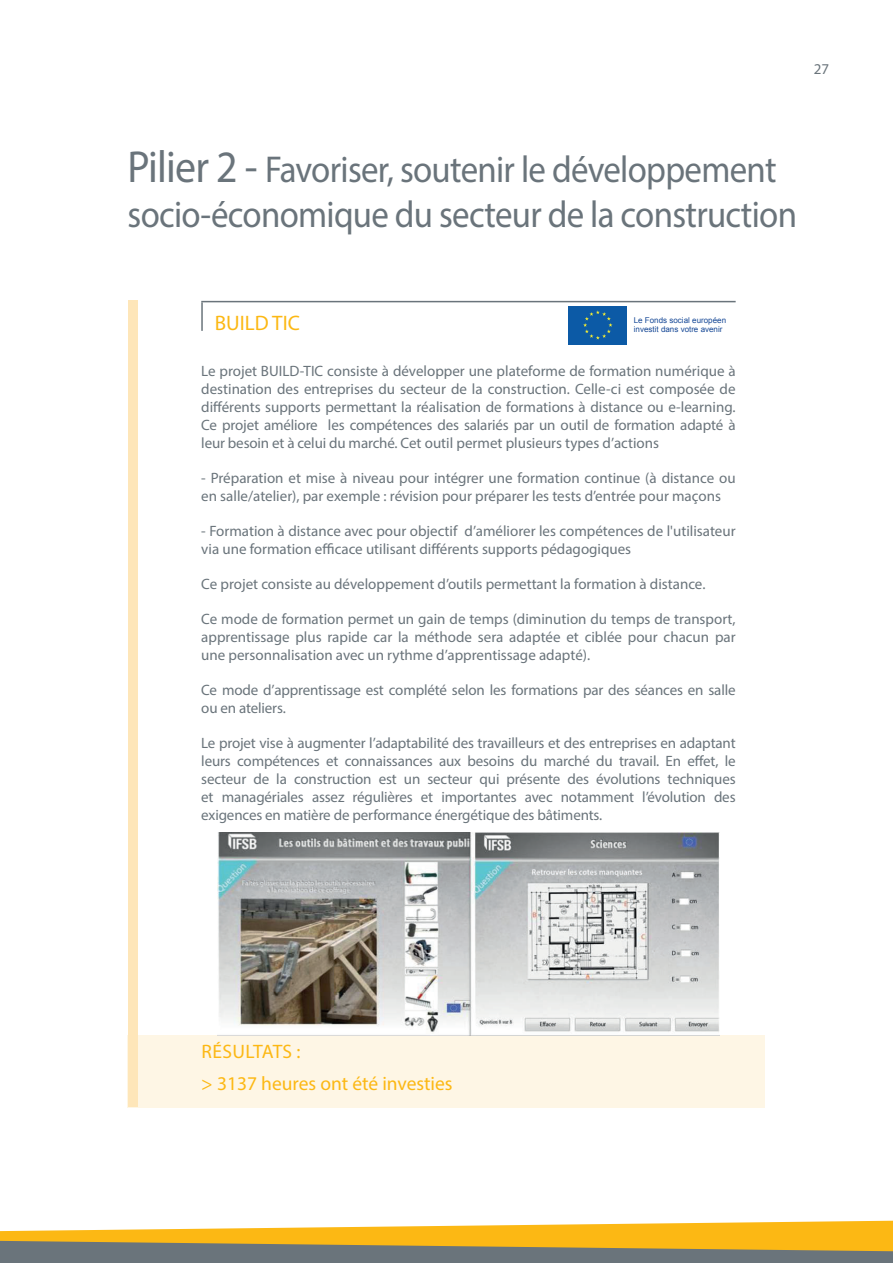
<style>
.page{position:relative;width:893px;height:1263px;background:#fff}
.page>*{position:absolute;margin:0;border:0;box-sizing:border-box;transform-origin:0 0}
.t1{font:37.5px/45px "Myriad Pro";letter-spacing:-.02em;color:#6a747b;scale:.93 1}
.t2{font:21px "Myriad Pro";color:#fcb814}
.t3{font:19.5px/32px "Myriad Pro";color:#fcb814}
.t4{font:15px/18px "Myriad Pro";color:#6a747b;text-align:justify}
.t5{font:7.95px/9.3px "Arial";color:#164896}
.s1{font-size:45px}
</style>
<div class="page">
<svg style="left:0;top:1220px;width:893px;height:43px;background:#c2a65c"></svg>
<div style="left:128px;top:1035px;width:637px;height:72px;background:#fef6e5"></div>
<div style="left:128px;top:301px;width:9px;height:806px;background:#fee6b9"></div>
<hr style="left:201px;top:301px;width:535px;height:1px;background:#6a747b">
<hr style="left:201px;top:302px;width:2px;height:29px;background:#6a747b">
<div style="left:569px;top:306px;width:58px;height:38px;background:#0c5aa6"></div>
<svg style="left:583px;top:310px;width:29px;height:30px"></svg>
<img style="left:217px;top:833px;width:502px;height:202px">
<p class="t4" style="left:814px;top:60px;width:17px">27</p>
<h1 class="t1" style="left:128px;top:146px;width:721px"><span class="s1">Pilier 2 -</span> Favoriser, soutenir le développement socio-économique du secteur de la construction</h1>
<h2 class="t2" style="left:215px;top:310px;width:87px">BUILD TIC</h2>
<p class="t4" style="left:201px;top:361px;width:536px">Le projet BUILD-TIC consiste à développer une plateforme de formation numérique à destination des entreprises du secteur de la construction. Celle-ci est composée de différents supports permettant la réalisation de formations à distance ou e-learning.<br>Ce projet améliore les compétences des salariés par un outil de formation adapté à leur besoin et à celui du marché. Cet outil permet plusieurs types d’actions</p>
<p class="t4" style="left:201px;top:469px;width:536px">- Préparation et mise à niveau pour intégrer une formation continue (à distance ou en salle/atelier), par exemple : révision pour préparer les tests d’entrée pour maçons</p>
<p class="t4" style="left:201px;top:522px;width:536px">- Formation à distance avec pour objectif d’améliorer les compétences de l'utilisateur via une formation efficace utilisant différents supports pédagogiques</p>
<p class="t4" style="left:201px;top:575px;width:506px">Ce projet consiste au développement d’outils permettant la formation à distance.</p>
<p class="t4" style="left:201px;top:610px;width:536px">Ce mode de formation permet un gain de temps (diminution du temps de transport, apprentissage plus rapide car la méthode sera adaptée et ciblée pour chacun par une personnalisation avec un rythme d’apprentissage adapté).</p>
<p class="t4" style="left:201px;top:681px;width:536px">Ce mode d’apprentissage est complété selon les formations par des séances en salle ou en ateliers.</p>
<p class="t4" style="left:201px;top:734px;width:536px">Le projet vise à augmenter l’adaptabilité des travailleurs et des entreprises en adaptant leurs compétences et connaissances aux besoins du marché du travail. En effet, le secteur de la construction est un secteur qui présente des évolutions techniques et managériales assez régulières et importantes avec notamment l’évolution des exigences en matière de performance énergétique des bâtiments.</p>
<p class="t5" style="left:634px;top:316px;width:94px">Le Fonds social européen investit dans votre avenir</p>
<h3 class="t3" style="left:201px;top:1035px;width:253px">RÉSULTATS :<br>&gt; 3137 heures ont été investies</h3>
</div>
